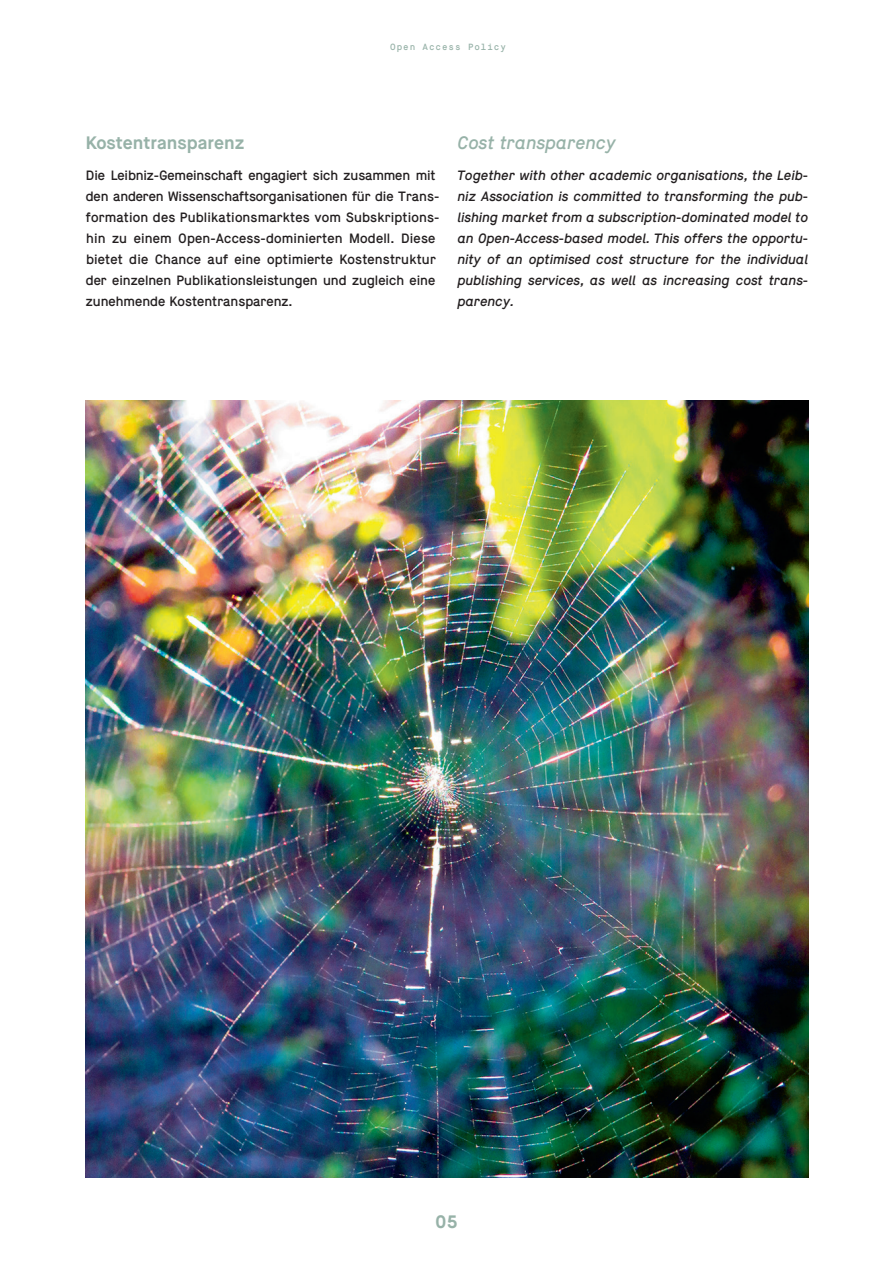
<style>
.page{position:relative;width:893px;height:1263px;background:#fff}
.page>*{position:absolute;margin:0;border:0;box-sizing:border-box;transform-origin:0 0}
.t1{font:700 18px "Maison Neue";color:#97b2a8}
.t2{font:italic 18px "Maison";color:#97b2a8}
.t3{font:700 18px "Maison";color:#97b2a8}
.t4{font:13.5px/21px "Maison";color:#231f20}
.t5{font:italic 13.5px/21px "Maison";color:#231f20;text-align:justify}
.t6{font:9px "Maison Mono";letter-spacing:.1em;color:#97b2a8}
</style>
<div class="page">
<img style="left:85px;top:400px;width:723px;height:778px">
<p class="t6" style="left:390px;top:41px;width:117px">Open Access Policy</p>
<h1 class="t1" style="left:86px;top:131px;width:160px">Kostentransparenz</h1>
<p class="t4" style="left:86px;top:165px;width:355px">Die Leibniz-Gemeinschaft engagiert sich zusammen mit den anderen Wissenschaftsorganisationen für die Trans&shy;formation des Publikationsmarktes vom Subskriptions&shy;hin zu einem Open-Access-dominierten Modell. Diese bietet die Chance auf eine optimierte Kostenstruktur der einzelnen Publikationsleistungen und zugleich eine zunehmende Kostentransparenz.</p>
<h1 class="t2" style="left:457px;top:132px;width:160px">Cost transparency</h1>
<p class="t5" style="left:457px;top:165px;width:352px">Together with other academic organisations, the Leib&shy;niz Association is committed to transforming the pub&shy;lishing market from a subscription-dominated model to an Open-Access-based model. This offers the opportu&shy;nity of an optimised cost structure for the individual publishing services, as well as increasing cost trans&shy;parency.</p>
<h1 class="t3" style="left:435px;top:1211px;width:24px">05</h1>
</div>
